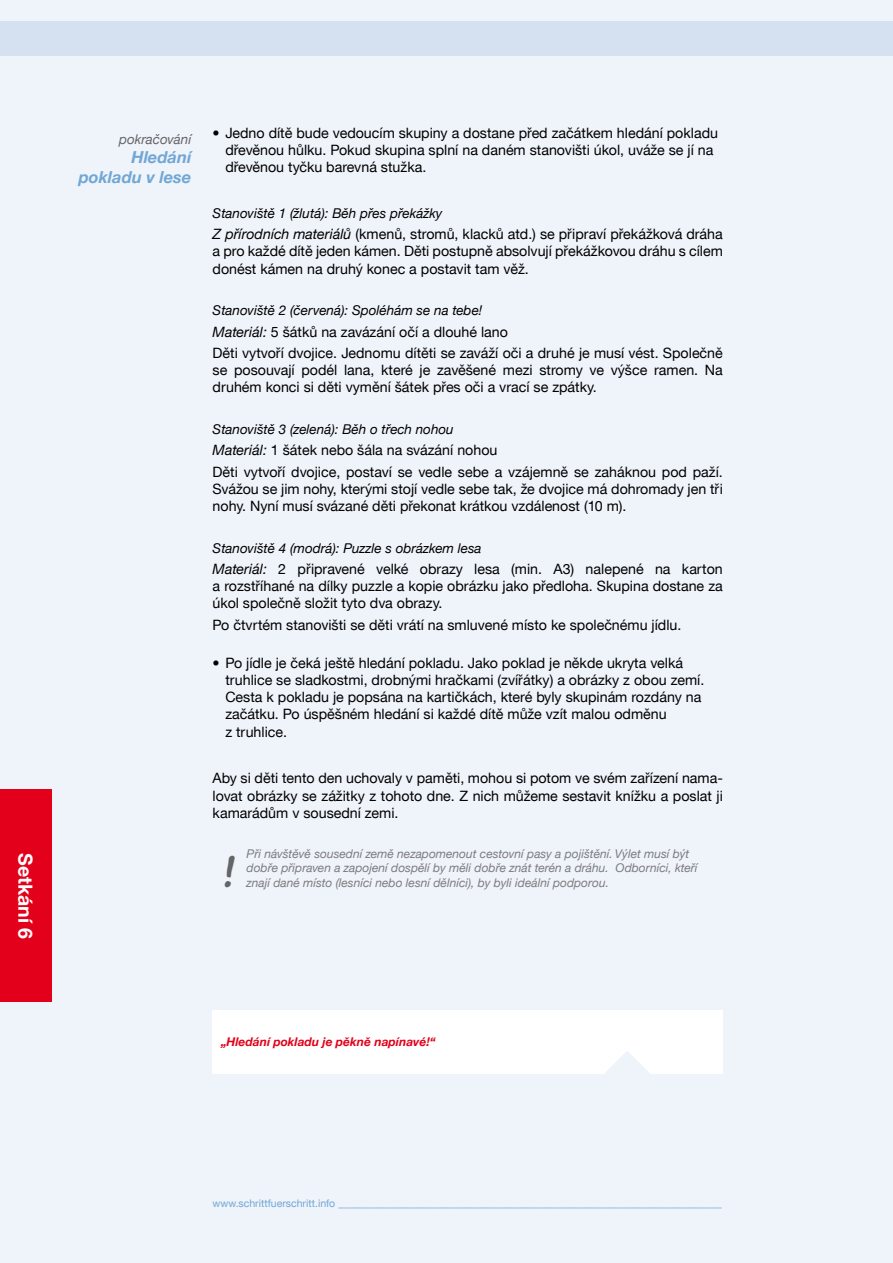
<style>
.page{position:relative;width:893px;height:1263px;background:#eff3fa}
.page>*{position:absolute;margin:0;border:0;box-sizing:border-box;transform-origin:0 0}
.t1{font:700 45px "Segoe Print";color:#646567}
.t2{font:700 19.5px "Helvetica Neue CE";color:#fff}
.t3{font:italic 700 16.5px/19.8px "Helvetica Neue CE";color:#71a7d5;text-align:right}
.t4{font:14.25px/17.1px "Helvetica Neue CE";color:#000}
.t5{font:italic 13.5px "Helvetica Neue CE";color:#000}
.t6{font:italic 13.5px "Helvetica Neue CE";color:#646567}
.t7{font:italic 12px/14.4px "Helvetica Neue CE";color:#7b7c7e}
.t8{font:italic 700 12px "Helvetica Neue CE";color:#e2001a}
.t9{font:10.5px "Helvetica Neue CE";color:#71a7d5}
.s1{font-style:italic}
</style>
<div class="page">
<div style="left:0;top:21px;width:893px;height:34px;background:#d5e1f1"></div>
<div style="left:0;top:789px;width:51px;height:213px;background:#e2001a"></div>
<div style="left:213px;top:1010px;width:510px;height:64px;background:#fff"></div>
<svg style="left:604px;top:1051px;width:46px;height:23px"></svg>
<h2 class="t2" style="left:38px;top:853px;width:87px;rotate:90deg">Setkání 6</h2>
<p class="t6" style="left:119px;top:131px;width:74px">pokračování</p>
<p class="t3" style="left:79px;top:148px;width:114px">Hledání pokladu v lese</p>
<p class="t4" style="left:225px;top:124px;width:494px;text-indent:-13px">• Jedno dítě bude vedoucím skupiny a dostane před začátkem hledání pokladu dřevěnou hůlku. Pokud skupina splní na daném stanovišti úkol, uváže se jí na dřevěnou tyčku barevná stužka.</p>
<p class="t5" style="left:213px;top:205px;width:231px">Stanoviště 1 (žlutá): Běh přes překážky</p>
<p class="t4" style="left:213px;top:226px;width:512px;text-align:justify"><span class="s1">Z přírodních materiálů</span> (kmenů, stromů, klacků atd.) se připraví překážková dráha a pro každé dítě jeden kámen. Děti postupně absolvují překážkovou dráhu s cílem donést kámen na druhý konec a postavit tam věž.</p>
<p class="t5" style="left:213px;top:302px;width:271px">Stanoviště 2 (červená): Spoléhám se na tebe!</p>
<p class="t4" style="left:213px;top:321px;width:512px;line-height:21.3px"><span class="s1">Materiál:</span> 5 šátků na zavázání očí a dlouhé lano<br>Děti vytvoří dvojice. Jednomu dítěti se zaváží oči a druhé je musí vést. Společně</p>
<p class="t4" style="left:213px;top:362px;width:512px">se posouvají podél lana, které je zavěšené mezi stromy ve výšce ramen. Na druhém konci si děti vymění šátek přes oči a vrací se zpátky.</p>
<p class="t5" style="left:213px;top:421px;width:243px">Stanoviště 3 (zelená): Běh o třech nohou</p>
<p class="t4" style="left:213px;top:440px;width:512px;line-height:21.3px"><span class="s1">Materiál:</span> 1 šátek nebo šála na svázání nohou<br>Děti vytvoří dvojice, postaví se vedle sebe a vzájemně se zaháknou pod paží.</p>
<p class="t4" style="left:213px;top:480px;width:512px">Svážou se jim nohy, kterými stojí vedle sebe tak, že dvojice má dohromady jen tři nohy. Nyní musí svázané děti překonat krátkou vzdálenost (10 m).</p>
<p class="t5" style="left:213px;top:540px;width:270px">Stanoviště 4 (modrá): Puzzle s obrázkem lesa</p>
<p class="t4" style="left:213px;top:561px;width:512px;text-align:justify"><span class="s1">Materiál:</span> 2 připravené velké obrazy lesa (min. A3) nalepené na karton a rozstříhané na dílky puzzle a kopie obrázku jako předloha. Skupina dostane za úkol společně složit tyto dva obrazy.</p>
<p class="t4" style="left:213px;top:616px;width:470px">Po čtvrtém stanovišti se děti vrátí na smluvené místo ke společnému jídlu.</p>
<p class="t4" style="left:225px;top:655px;width:480px;text-indent:-13px">• Po jídle je čeká ještě hledání pokladu. Jako poklad je někde ukryta velká truhlice se sladkostmi, drobnými hračkami (zvířátky) a obrázky z obou zemí.<br>Cesta k pokladu je popsána na kartičkách, které byly skupinám rozdány na začátku. Po úspěšném hledání si každé dítě může vzít malou odměnu<br>z truhlice.</p>
<p class="t4" style="left:213px;top:770px;width:512px;text-align:justify">Aby si děti tento den uchovaly v paměti, mohou si potom ve svém zařízení nama&shy;lovat obrázky se zážitky z tohoto dne. Z nich můžeme sestavit knížku a poslat ji kamarádům v sousední zemi.</p>
<p class="t7" style="left:247px;top:846px;width:452px">Při návštěvě sousední země nezapomenout cestovní pasy a pojištění. Výlet musí být dobře připraven a zapojení dospělí by měli dobře znát terén a dráhu. Odborníci, kteří znají dané místo (lesníci nebo lesní dělníci), by byli ideální podporou.</p>
<h1 class="t1" style="left:222px;top:830px;width:16px">!</h1>
<p class="t8" style="left:221px;top:1034px;width:216px">„Hledání pokladu je pěkně napínavé!“</p>
<p class="t9" style="left:213px;top:1197px;width:511px">www.schrittfuerschritt.info _________________________________________________________________________</p>
</div>
